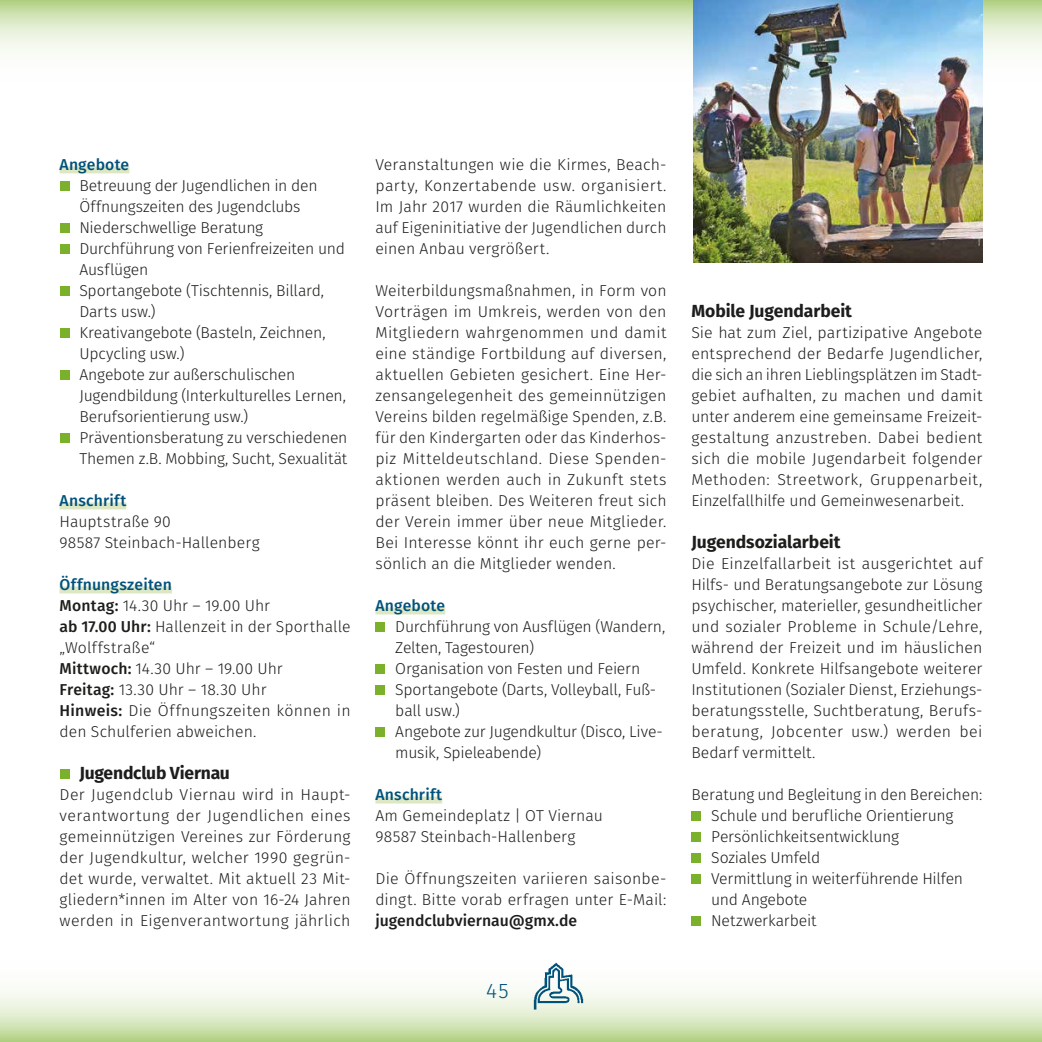
<style>
.page{position:relative;width:1042px;height:1042px;background:#fff}
.page>*{position:absolute;margin:0;border:0;box-sizing:border-box;transform-origin:0 0}
.t1{font:300 21px "Fira Sans";color:#00527b}
.t2{font:700 17.5px "Fira Sans";letter-spacing:-.005em;color:#1d1d1b}
.t3{font:300 15.75px/21px "Fira Sans";letter-spacing:-.005em;color:#1d1d1b}
.t4{font:300 15.75px/21px "Fira Sans";letter-spacing:.015em;color:#1d1d1b}
.t5{font:500 15.75px "Fira Sans";letter-spacing:.01em;color:#00527b}
.t6{font:500 15.75px "Fira Sans";color:#1d1d1b}
.s1{font-weight:500;color:#00527b}
.s2{font-weight:500}
</style>
<div class="page">
<svg style="left:0;top:989px;width:1042px;height:53px"></svg>
<svg style="left:0;top:0;width:1042px;height:103px"></svg>
<img style="left:533px;top:962px;width:50px;height:47px">
<div style="left:60px;top:166px;width:69px;height:7px;background:#dde7c4"></div>
<div style="left:60px;top:502px;width:66px;height:7px;background:#dde7c4"></div>
<div style="left:60px;top:586px;width:112px;height:7px;background:#dde7c4"></div>
<div style="left:60px;top:181px;width:9px;height:10px;background:#7bb02a"></div>
<div style="left:60px;top:223px;width:9px;height:10px;background:#7bb02a"></div>
<div style="left:60px;top:244px;width:9px;height:10px;background:#7bb02a"></div>
<div style="left:60px;top:286px;width:9px;height:10px;background:#7bb02a"></div>
<div style="left:60px;top:328px;width:9px;height:10px;background:#7bb02a"></div>
<div style="left:60px;top:370px;width:9px;height:10px;background:#7bb02a"></div>
<div style="left:60px;top:433px;width:9px;height:10px;background:#7bb02a"></div>
<div style="left:60px;top:769px;width:9px;height:10px;background:#7bb02a"></div>
<div style="left:375px;top:607px;width:70px;height:7px;background:#dde7c4"></div>
<div style="left:375px;top:796px;width:67px;height:7px;background:#dde7c4"></div>
<div style="left:375px;top:622px;width:10px;height:10px;background:#7bb02a"></div>
<div style="left:375px;top:664px;width:10px;height:10px;background:#7bb02a"></div>
<div style="left:375px;top:685px;width:10px;height:10px;background:#7bb02a"></div>
<div style="left:375px;top:727px;width:10px;height:10px;background:#7bb02a"></div>
<div style="left:691px;top:811px;width:10px;height:10px;background:#7bb02a"></div>
<div style="left:691px;top:832px;width:10px;height:10px;background:#7bb02a"></div>
<div style="left:691px;top:853px;width:10px;height:10px;background:#7bb02a"></div>
<div style="left:691px;top:874px;width:10px;height:10px;background:#7bb02a"></div>
<div style="left:691px;top:916px;width:10px;height:10px;background:#7bb02a"></div>
<img style="left:693px;top:0;width:289px;height:262px">
<p class="t5" style="left:60px;top:152px;width:71px">Angebote</p>
<p class="t3" style="left:79px;top:175px;width:270px">Betreuung der Jugendlichen in den<br>Öffnungszeiten des Jugendclubs<br>Niederschwellige Beratung<br>Durchführung von Ferienfreizeiten und<br>Ausflügen<br>Sportangebote (Tischtennis, Billard,<br>Darts usw.)<br>Kreativangebote (Basteln, Zeichnen,<br>Upcycling usw.)<br>Angebote zur außerschulischen<br>Jugendbildung (Interkulturelles Lernen,<br>Berufsorientierung usw.)<br>Präventionsberatung zu verschiedenen<br>Themen z.B. Mobbing, Sucht, Sexualität</p>
<p class="t5" style="left:60px;top:488px;width:68px">Anschrift</p>
<p class="t3" style="left:60px;top:511px;width:202px">Hauptstraße 90<br>98587 Steinbach-Hallenberg</p>
<p class="t3" style="left:60px;top:574px;width:293px"><span class="s1">Öffnungszeiten<br></span><span class="s2">Montag:</span> 14.30 Uhr – 19.00 Uhr<br><span class="s2">ab 17.00 Uhr:</span> Hallenzeit in der Sporthalle „Wolffstraße“<br><span class="s2">Mittwoch:</span> 14.30 Uhr – 19.00 Uhr<br><span class="s2">Freitag:</span> 13.30 Uhr – 18.30 Uhr<br><span class="s2">Hinweis:</span> Die Öffnungszeiten können in den Schulferien abweichen.</p>
<p class="t2" style="left:79px;top:758px;width:152px">Jugendclub Viernau</p>
<p class="t3" style="left:60px;top:784px;width:293px;text-align:justify">Der Jugendclub Viernau wird in Haupt&shy;verantwortung der Jugendlichen eines gemeinnützigen Vereines zur Förderung der Jugendkultur, welcher 1990 gegrün&shy;det wurde, verwaltet. Mit aktuell 23 Mit&shy;gliedern*innen im Alter von 16-24 Jahren werden in Eigenverantwortung jährlich</p>
<p class="t3" style="left:375px;top:154px;width:293px;text-align:justify">Veranstaltungen wie die Kirmes, Beach&shy;party, Konzertabende usw. organisiert.<br>Im Jahr 2017 wurden die Räumlichkeiten auf Eigeninitiative der Jugendlichen durch einen Anbau vergrößert.</p>
<p class="t3" style="left:375px;top:280px;width:293px;text-align:justify">Weiterbildungsmaßnahmen, in Form von Vorträgen im Umkreis, werden von den Mitgliedern wahrgenommen und damit eine ständige Fortbildung auf diversen, aktuellen Gebieten gesichert. Eine Her&shy;zensangelegenheit des gemeinnützigen Vereins bilden regelmäßige Spenden, z.B. für den Kindergarten oder das Kinderhos&shy;piz Mitteldeutschland. Diese Spenden&shy;aktionen werden auch in Zukunft stets präsent bleiben. Des Weiteren freut sich der Verein immer über neue Mitglieder.<br>Bei Interesse könnt ihr euch gerne per&shy;sönlich an die Mitglieder wenden.</p>
<p class="t5" style="left:375px;top:593px;width:71px">Angebote</p>
<p class="t3" style="left:395px;top:616px;width:271px">Durchführung von Ausflügen (Wandern,<br>Zelten, Tagestouren)<br>Organisation von Festen und Feiern<br>Sportangebote (Darts, Volleyball, Fuß&shy;ball usw.)<br>Angebote zur Jugendkultur (Disco, Live&shy;musik, Spieleabende)</p>
<p class="t5" style="left:375px;top:782px;width:68px">Anschrift</p>
<p class="t3" style="left:375px;top:805px;width:229px">Am Gemeindeplatz | OT Viernau<br>98587 Steinbach-Hallenberg</p>
<p class="t4" style="left:375px;top:868px;width:293px">Die Öffnungszeiten variieren saisonbe&shy;dingt. Bitte vorab erfragen unter E-Mail:</p>
<p class="t6" style="left:375px;top:908px;width:203px">jugendclubviernau@gmx.de</p>
<h1 class="t1" style="left:486px;top:975px;width:24px">45</h1>
<p class="t2" style="left:691px;top:296px;width:162px">Mobile Jugendarbeit</p>
<p class="t3" style="left:691px;top:322px;width:293px;text-align:justify">Sie hat zum Ziel, partizipative Angebote entsprechend der Bedarfe Jugendlicher, die sich an ihren Lieblingsplätzen im Stadt&shy;gebiet aufhalten, zu machen und damit unter anderem eine gemeinsame Freizeit&shy;gestaltung anzustreben. Dabei bedient sich die mobile Jugendarbeit folgender Methoden: Streetwork, Gruppenarbeit, Einzelfallhilfe und Gemeinwesenarbeit.</p>
<p class="t2" style="left:691px;top:527px;width:151px">Jugendsozialarbeit</p>
<p class="t3" style="left:691px;top:553px;width:293px;text-align:justify">Die Einzelfallarbeit ist ausgerichtet auf Hilfs- und Beratungsangebote zur Lösung psychischer, materieller, gesundheitlicher und sozialer Probleme in Schule/Lehre, während der Freizeit und im häuslichen Umfeld. Konkrete Hilfsangebote weiterer Institutionen (Sozialer Dienst, Erziehungs&shy;beratungsstelle, Suchtberatung, Berufs&shy;beratung, Jobcenter usw.) werden bei Bedarf vermittelt.</p>
<p class="t3" style="left:711px;top:784px;width:273px;text-indent:-20px">Beratung und Begleitung in den Bereichen:<br>Schule und berufliche Orientierung<br>Persönlichkeitsentwicklung<br>Soziales Umfeld<br>Vermittlung in weiterführende Hilfen und Angebote<br>Netzwerkarbeit</p>
</div>
